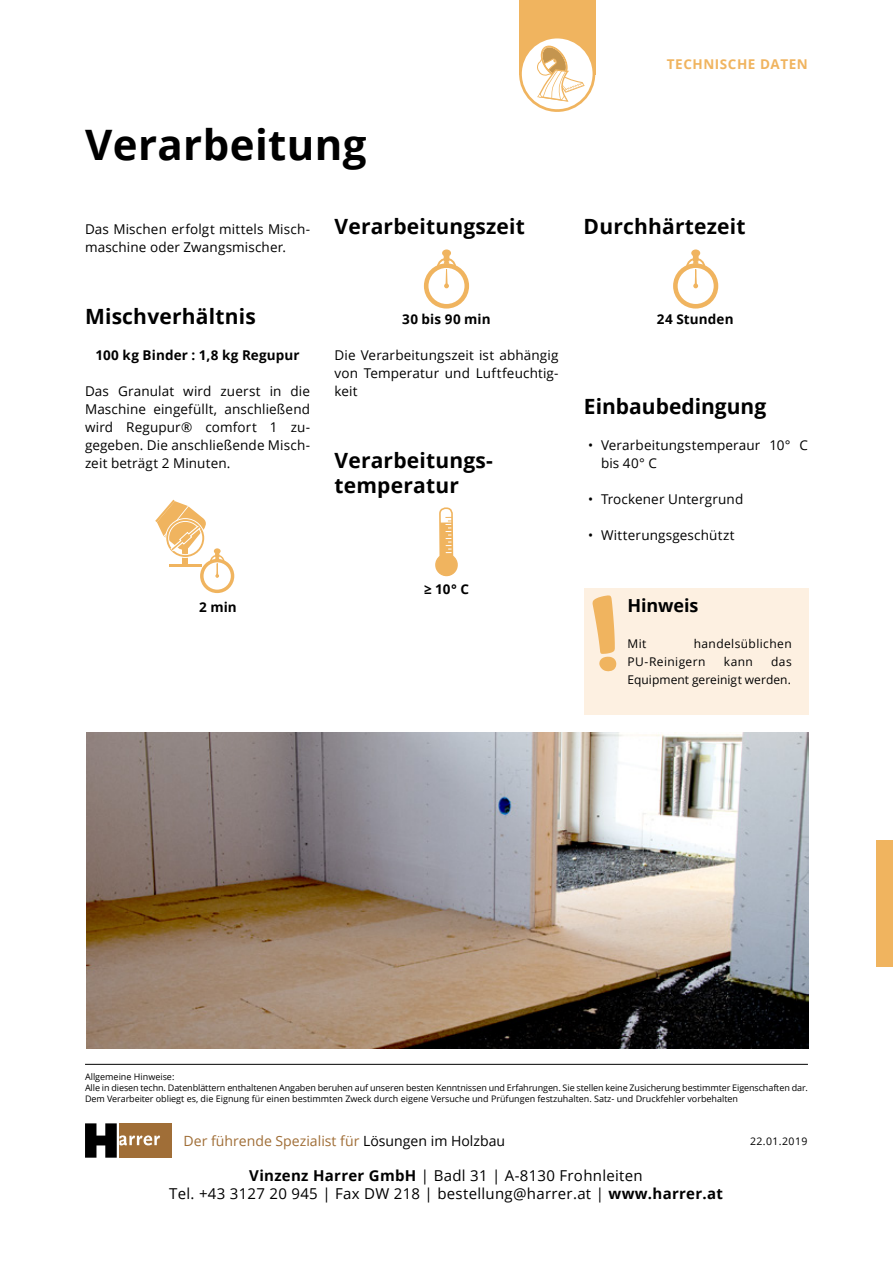
<style>
.page{position:relative;width:893px;height:1263px;background:#fff}
.page>*{position:absolute;margin:0;border:0;box-sizing:border-box;transform-origin:0 0}
.t1{font:700 42px "Open Sans";letter-spacing:.01em;color:#000}
.t2{font:700 21px/25.2px "Open Sans";letter-spacing:.01em;color:#000}
.t3{font:700 18px "Open Sans";letter-spacing:-.005em;color:#000}
.t4{font:15px/18px "Open Sans";letter-spacing:.02em;color:#000;text-align:center}
.t5{font:14.1px "Open Sans";color:#a06e37}
.t6{font:13.5px/18px "Open Sans";letter-spacing:.01em;color:#000}
.t7{font:700 13.5px "Open Sans";letter-spacing:.01em;color:#000}
.t8{font:700 13.5px "Open Sans";letter-spacing:.04em;color:#f0b45f}
.t9{font:12px/18px "Open Sans";letter-spacing:.03em;color:#000}
.t10{font:12px/18px "Open Sans";letter-spacing:.005em;color:#000;text-align:right}
.t11{font:10.5px "Open Sans";letter-spacing:.04em;color:#000}
.t12{font:9px/10.8px "Open Sans";letter-spacing:-.01em;color:#000}
.s1{color:#000}
.s2{font-weight:700}
</style>
<div class="page">
<hr style="left:85px;top:1064px;width:723px;height:1px;background:#000">
<div style="left:119px;top:1123px;width:53px;height:35px;background:#a06e37"></div>
<svg style="left:85px;top:1123px;width:75px;height:35px"></svg>
<div style="left:519px;top:0;width:76px;height:75px;background:#f0b45f"></div>
<svg style="left:519px;top:36px;width:76px;height:76px"></svg>
<svg style="left:537px;top:44px;width:48px;height:58px"></svg>
<div style="left:876px;top:840px;width:17px;height:127px;background:#f0b45f"></div>
<svg style="left:435px;top:507px;width:23px;height:70px"></svg>
<div style="left:673px;top:263px;width:45px;height:46px;border:5px solid #f0b45f;border-radius:50%"></div>
<svg style="left:685px;top:249px;width:22px;height:39px"></svg>
<div style="left:424px;top:263px;width:45px;height:46px;border:5px solid #f0b45f;border-radius:50%"></div>
<svg style="left:436px;top:249px;width:22px;height:39px"></svg>
<div style="left:200px;top:559px;width:34px;height:34px;border:3px solid #f0b45f;border-radius:50%"></div>
<svg style="left:155px;top:500px;width:71px;height:78px"></svg>
<div style="left:584px;top:588px;width:225px;height:126px;background:#fdf0e1"></div>
<svg style="left:592px;top:595px;width:24px;height:76px"></svg>
<img style="left:86px;top:733px;width:723px;height:315px">
<h1 class="t1" style="left:85px;top:115px;width:283px">Verarbeitung</h1>
<p class="t6" style="left:85px;top:220px;width:227px">Das Mischen erfolgt mittels Misch&shy;maschine oder Zwangsmischer.</p>
<h2 class="t2" style="left:85px;top:303px;width:172px">Mischverhältnis</h2>
<p class="t7" style="left:95px;top:346px;width:206px">100 kg Binder : 1,8 kg Regupur</p>
<p class="t6" style="left:85px;top:382px;width:227px;text-align:justify">Das Granulat wird zuerst in die Maschine eingefüllt, anschließend wird Regupur® comfort 1 zu&shy;gegeben. Die anschließende Misch&shy;zeit beträgt 2 Minuten.</p>
<h2 class="t2" style="left:334px;top:213px;width:192px">Verarbeitungszeit</h2>
<p class="t7" style="left:402px;top:310px;width:90px">30 bis 90 min</p>
<p class="t6" style="left:334px;top:346px;width:225px;text-align:justify">Die Verarbeitungszeit ist abhängig von Temperatur und Luftfeuchtig&shy;keit</p>
<h2 class="t2" style="left:334px;top:447px;width:160px">Verarbeitungs&shy;temperatur</h2>
<p class="t7" style="left:424px;top:580px;width:46px">≥ 10° C</p>
<p class="t8" style="left:667px;top:55px;width:142px">TECHNISCHE DATEN</p>
<h2 class="t2" style="left:584px;top:213px;width:163px">Durchhärtezeit</h2>
<p class="t7" style="left:657px;top:310px;width:78px">24 Stunden</p>
<h2 class="t2" style="left:584px;top:393px;width:184px">Einbaubedingung</h2>
<p class="t6" style="left:601px;top:436px;width:208px;text-indent:-13px">• Verarbeitungstemperaur 10° C bis 40° C</p>
<p class="t6" style="left:588px;top:490px;width:157px">• Trockener Untergrund</p>
<p class="t6" style="left:588px;top:526px;width:148px">• Witterungsgeschützt</p>
<p class="t7" style="left:199px;top:598px;width:39px">2 min</p>
<h3 class="t3" style="left:627px;top:593px;width:73px">Hinweis</h3>
<p class="t9" style="left:627px;top:634px;width:21px">Mit</p>
<p class="t9" style="left:627px;top:634px;width:166px;text-indent:66px">handelsüblichen<br>PU-Reinigern</p>
<p class="t10" style="left:627px;top:652px;width:166px">das<br>Equipment gereinigt werden.</p>
<p class="t9" style="left:724px;top:652px;width:31px">kann</p>
<p class="t12" style="left:85px;top:1071px;width:724px">Allgemeine Hinweise:<br>Alle in diesen techn. Datenblättern enthaltenen Angaben beruhen auf unseren besten Kenntnissen und Erfahrungen. Sie stellen keine Zusicherung bestimmter Eigenschaften dar.<br>Dem Verarbeiter obliegt es, die Eignung für einen bestimmten Zweck durch eigene Versuche und Prüfungen festzuhalten. Satz- und Druckfehler vorbehalten</p>
<p class="t5" style="left:184px;top:1131px;width:323px">Der führende Spezialist für <span class="s1">Lösungen im Holzbau</span></p>
<p class="t4" style="left:169px;top:1166px;width:555px"><span class="s2">Vinzenz Harrer GmbH</span> | Badl 31 | A-8130 Frohnleiten<br>Tel. +43 3127 20 945 | Fax DW 218 | bestellung@harrer.at | <span class="s2">www.harrer.at</span></p>
<p class="t11" style="left:750px;top:1134px;width:59px">22.01.2019</p>
</div>
